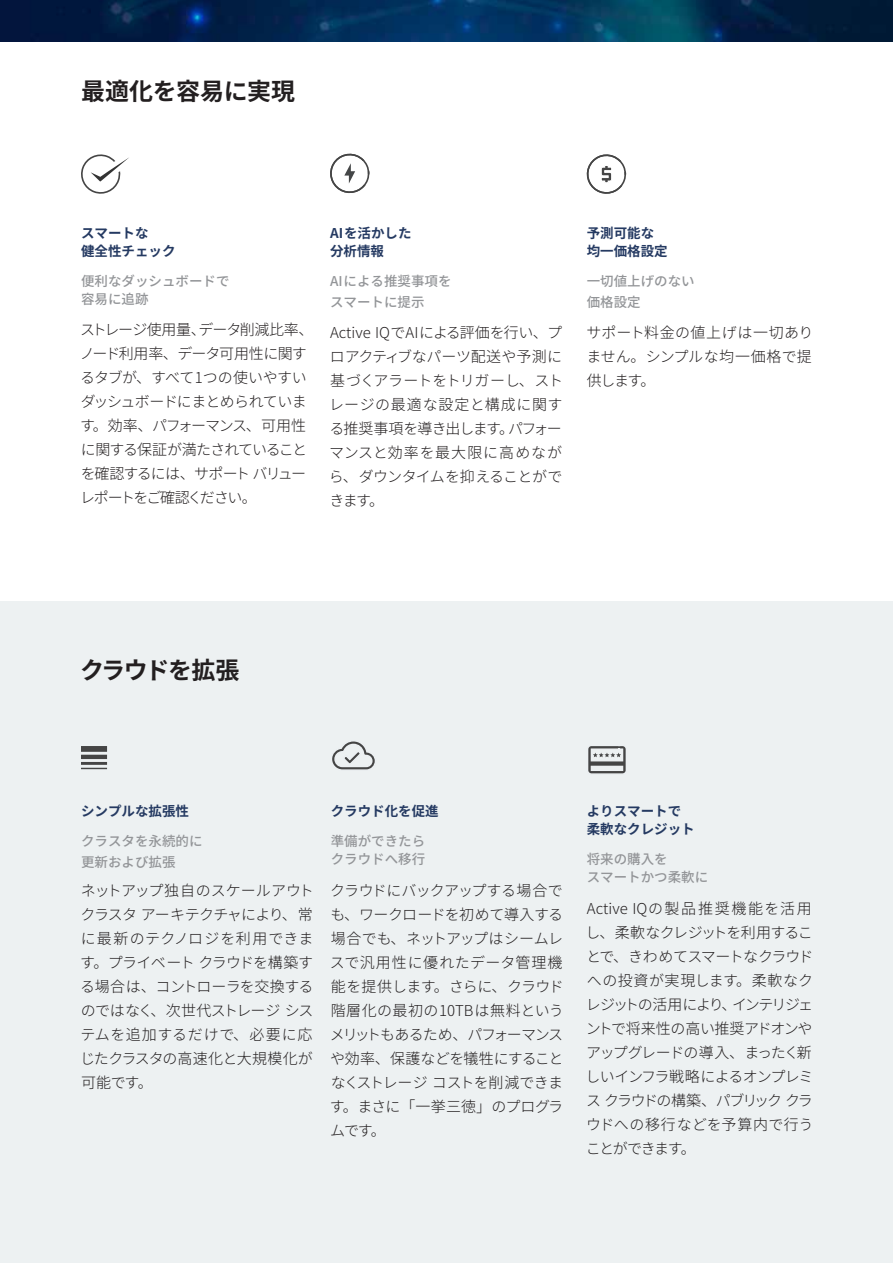
<style>
.page{position:relative;width:893px;height:1263px;background:#fff}
.page>*{position:absolute;margin:0;border:0;box-sizing:border-box;transform-origin:0 0}
.t1{font:700 24px "Noto Sans CJ Kjp";color:#231f20}
.t2{font:700 24px "Noto Sans CJ Kjp";letter-spacing:-.05em;color:#231f20}
.t3{font:300 15px/24px "Noto Sans CJ Kjp";letter-spacing:-.04em;color:#231f20;text-align:justify}
.t4{font:300 15px/24px "Noto Sans CJ Kjp";letter-spacing:-.06em;color:#231f20}
.t5{font:500 13.5px/18px "Noto Sans CJ Kjp";color:#939598}
.t6{font:700 13.5px/18px "Noto Sans CJ Kjp";color:#253a62}
</style>
<div class="page">
<div style="left:0;top:601px;width:893px;height:662px;background:#edf1f2"></div>
<img style="left:0;top:0;width:893px;height:42px">
<svg style="left:81px;top:154px;width:48px;height:40px"></svg>
<svg style="left:330px;top:153px;width:40px;height:40px"></svg>
<svg style="left:586px;top:154px;width:40px;height:40px"></svg>
<svg style="left:81px;top:746px;width:26px;height:23px"></svg>
<svg style="left:332px;top:741px;width:43px;height:29px"></svg>
<svg style="left:588px;top:746px;width:38px;height:28px"></svg>
<h1 class="t1" style="left:81px;top:78px;width:216px">最適化を容易に実現</h1>
<p class="t6" style="left:81px;top:224px;width:96px">スマートな<br>健全性チェック</p>
<p class="t5" style="left:81px;top:272px;width:150px">便利なダッシュボードで容易に追跡</p>
<p class="t4" style="left:80px;top:318px;width:235px">ストレージ使用量、データ削減比率、ノード利用率、データ可用性に関するタブが、すべて1つの使いやすいダッシュボードにまとめられています。効率、パフォーマンス、可用性に関する保証が満たされていることを確認するには、サポート バリューレポートをご確認ください。</p>
<p class="t6" style="left:330px;top:224px;width:83px">AIを活かした分析情報</p>
<p class="t5" style="left:330px;top:271px;width:123px;line-height:21px">AIによる推奨事項をスマートに提示</p>
<p class="t3" style="left:329px;top:321px;width:236px">Active IQでAIによる評価を行い、プロアクティブなパーツ配送や予測に基づくアラートをトリガーし、ストレージの最適な設定と構成に関する推奨事項を導き出します。パフォーマンスと効率を最大限に高めながら、ダウンタイムを抑えることができます。</p>
<p class="t6" style="left:587px;top:224px;width:82px">予測可能な均一価格設定</p>
<p class="t5" style="left:587px;top:271px;width:109px;line-height:21px">一切値上げのない価格設定</p>
<p class="t3" style="left:586px;top:321px;width:229px">サポート料金の値上げは一切ありません。シンプルな均一価格で提供します。</p>
<h1 class="t2" style="left:80px;top:656px;width:161px">クラウドを拡張</h1>
<p class="t6" style="left:81px;top:803px;width:109px">シンプルな拡張性</p>
<p class="t5" style="left:81px;top:831px;width:123px;line-height:21px">クラスタを永続的に更新および拡張</p>
<p class="t3" style="left:80px;top:879px;width:235px">ネットアップ独自のスケールアウトクラスタ アーキテクチャにより、常に最新のテクノロジを利用できます。プライベート クラウドを構築する場合は、コントローラを交換するのではなく、次世代ストレージ システムを追加するだけで、必要に応じたクラスタの高速化と大規模化が可能です。</p>
<p class="t6" style="left:331px;top:803px;width:109px">クラウド化を促進</p>
<p class="t5" style="left:331px;top:833px;width:96px">準備ができたらクラウドへ移行</p>
<p class="t3" style="left:330px;top:879px;width:235px">クラウドにバックアップする場合でも、ワークロードを初めて導入する場合でも、ネットアップはシームレスで汎用性に優れたデータ管理機能を提供します。さらに、クラウド階層化の最初の10TBは無料というメリットもあるため、パフォーマンスや効率、保護などを犠牲にすることなくストレージ コストを削減できます。まさに「一挙三徳」のプログラムです。</p>
<p class="t6" style="left:587px;top:803px;width:109px">よりスマートで柔軟なクレジット</p>
<p class="t5" style="left:587px;top:851px;width:123px">将来の購入を<br>スマートかつ柔軟に</p>
<p class="t3" style="left:586px;top:897px;width:229px">Active IQの製品推奨機能を活用し、柔軟なクレジットを利用することで、きわめてスマートなクラウドへの投資が実現します。柔軟なクレジットの活用により、インテリジェントで将来性の高い推奨アドオンやアップグレードの導入、まったく新しいインフラ戦略によるオンプレミス クラウドの構築、パブリック クラウドへの移行などを予算内で行うことができます。</p>
</div>
